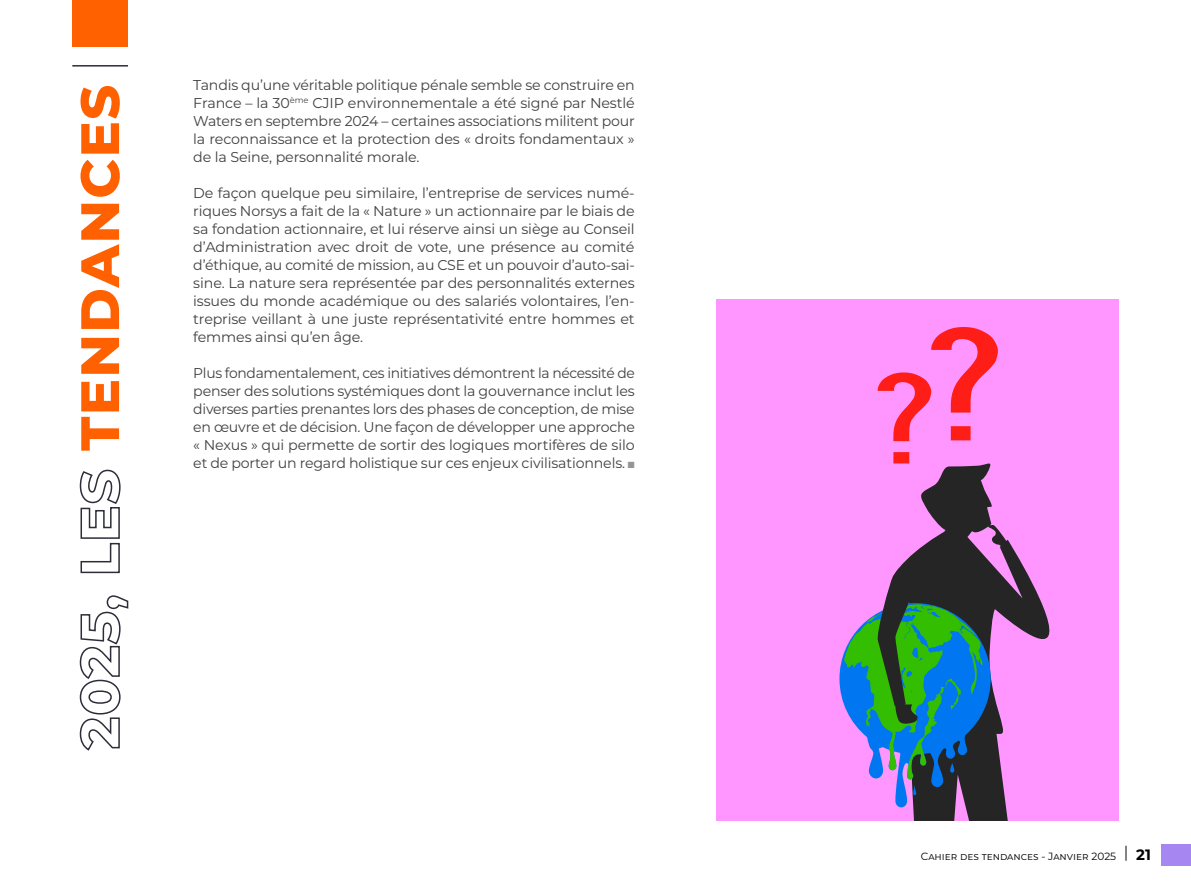
<style>
.page{position:relative;width:1191px;height:893px;background:#fff}
.page>*{position:absolute;margin:0;border:0;box-sizing:border-box;transform-origin:0 0}
.t1{font:800 54px "Montserrat";letter-spacing:.025em;color:#ff6000}
.t2{font:14.25px/18px "Montserrat";letter-spacing:-.01em;color:#414042;text-align:justify}
.t3{font:10.5px "Montserrat";color:#000}
.s1{color:#2c2d38}
.s2{color:#939598}
.s3{font-weight:700;font-size:15px}
</style>
<div class="page">
<div style="left:1161px;top:844px;width:30px;height:21px;background:#a686f1"></div>
<div style="left:72px;top:0;width:56px;height:47px;background:#ff6000"></div>
<hr style="left:72px;top:65px;width:56px;height:2px;background:#2c2d38">
<div style="left:716px;top:300px;width:402px;height:521px;background:#ff96ff"></div>
<svg style="left:892px;top:462px;width:166px;height:359px;background:#bc73bc"></svg>
<svg style="left:839px;top:557px;width:151px;height:250px;background:#4b7084"></svg>
<svg style="left:877px;top:327px;width:121px;height:136px;background:#ff77c5"></svg>
<h1 class="t1" style="left:60px;top:749px;width:666px;rotate:-90deg"><span class="s1">2025, LES</span> TENDANCES</h1>
<p class="t2" style="left:193px;top:75px;width:443px">Tandis qu’une véritable politique pénale semble se construire en France – la 30<sup>ème</sup> CJIP environnementale a été signé par Nestlé Waters en septembre 2024 – certaines associations militent pour la reconnaissance et la protection des « droits fondamentaux » de la Seine, personnalité morale.</p>
<p class="t2" style="left:193px;top:183px;width:443px">De façon quelque peu similaire, l’entreprise de services numé&shy;riques Norsys a fait de la « Nature » un actionnaire par le biais de sa fondation actionnaire, et lui réserve ainsi un siège au Conseil d’Administration avec droit de vote, une présence au comité d’éthique, au comité de mission, au CSE et un pouvoir d’auto-sai&shy;sine. La nature sera représentée par des personnalités externes issues du monde académique ou des salariés volontaires, l’en&shy;treprise veillant à une juste représentativité entre hommes et femmes ainsi qu’en âge.</p>
<p class="t2" style="left:193px;top:363px;width:443px">Plus fondamentalement, ces initiatives démontrent la nécessité de penser des solutions systémiques dont la gouvernance inclut les diverses parties prenantes lors des phases de conception, de mise en œuvre et de décision. Une façon de développer une approche « Nexus » qui permette de sortir des logiques mortifères de silo et de porter un regard holistique sur ces enjeux civilisationnels. <span class="s2">■</span></p>
<p class="t3" style="left:921px;top:849px;width:231px">Cahier des tendances - Janvier 2025 <sup>|</sup> <span class="s3">21</span></p>
</div>
